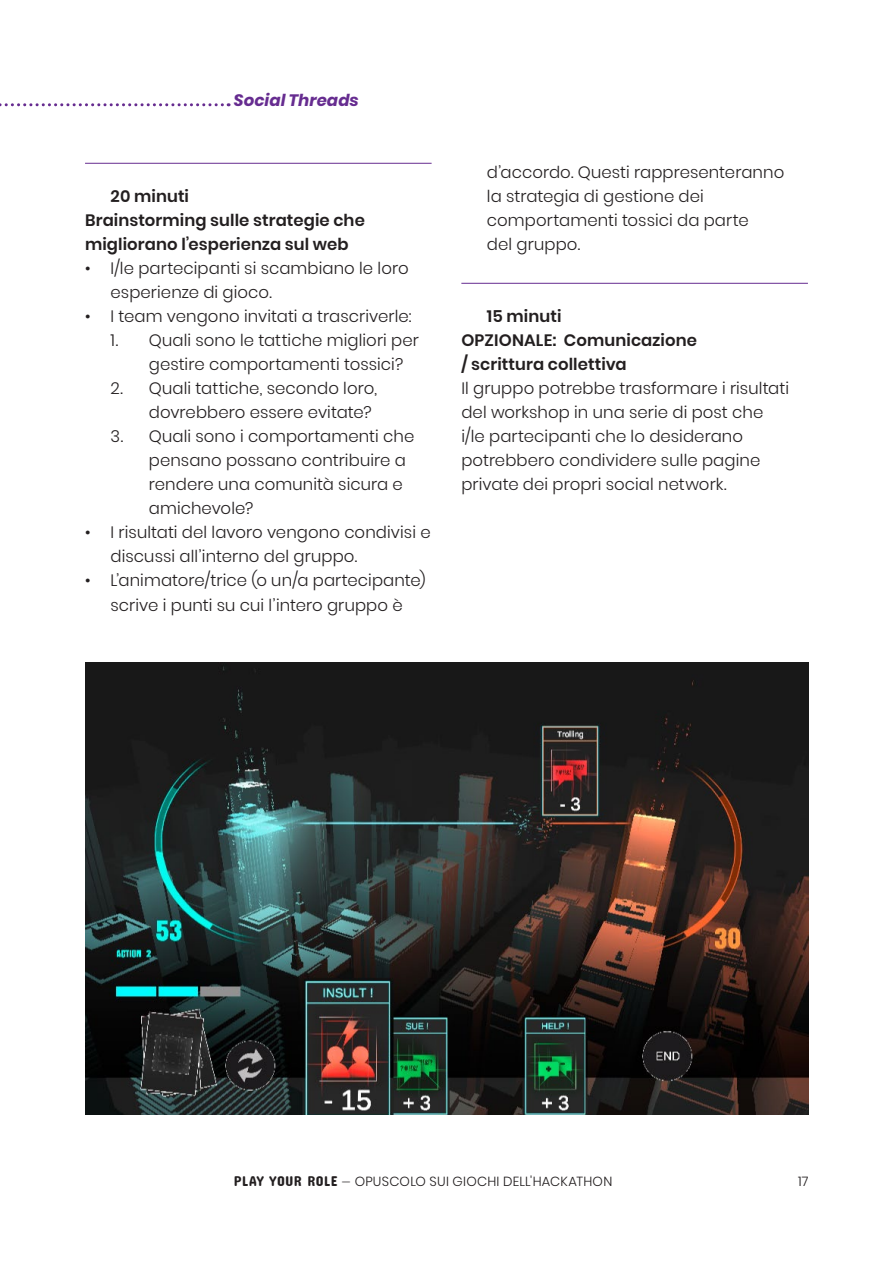
<style>
.page{position:relative;width:893px;height:1263px;background:#fff}
.page>*{position:absolute;margin:0;border:0;box-sizing:border-box;transform-origin:0 0}
.t1{font:300 16.5px/24px "Poppins";letter-spacing:.005em;color:#231f20}
.t2{font:600 16.5px/24px "Poppins";letter-spacing:.005em;color:#231f20}
.t3{font:italic 700 16.5px "Poppins";letter-spacing:.005em;color:#662c90}
.t4{font:300 13.2px "Poppins";letter-spacing:.02em;color:#231f20}
.s1{font-family:"Concert One";font-weight:400;font-size:14.25px}
.s2{font-family:"HK Grotesk";font-weight:400}
</style>
<div class="page">
<svg style="left:0;top:103px;width:229px;height:3px"></svg>
<img style="left:85px;top:662px;width:724px;height:452px">
<hr style="left:85px;top:163px;width:347px;height:1px;background:#662c90">
<hr style="left:461px;top:283px;width:347px;height:1px;background:#662c90">
<p class="t3" style="left:234px;top:91px;width:126px">Social Threads</p>
<p class="t2" style="left:85px;top:185px;width:281px;text-indent:26px">20 minuti<br>Brainstorming sulle strategie che migliorano l’esperienza sul web</p>
<p class="t1" style="left:111px;top:257px;width:300px;text-indent:-26px">• I/le partecipanti si scambiano le loro esperienze di gioco.</p>
<p class="t1" style="left:85px;top:305px;width:328px">• I team vengono invitati a trascriverle:</p>
<p class="t1" style="left:149px;top:329px;width:272px;text-indent:-38px">1. Quali sono le tattiche migliori per gestire comportamenti tossici?</p>
<p class="t1" style="left:149px;top:377px;width:230px;text-indent:-38px">2. Quali tattiche, secondo loro, dovrebbero essere evitate?</p>
<p class="t1" style="left:149px;top:425px;width:267px;text-indent:-38px">3. Quali sono i comportamenti che pensano possano contribuire a rendere una comunità sicura e amichevole?</p>
<p class="t1" style="left:111px;top:521px;width:322px;text-indent:-26px">• I risultati del lavoro vengono condivisi e discussi all’interno del gruppo.</p>
<p class="t1" style="left:85px;top:569px;width:342px;text-align:center">• L’animatore/trice (o un/a partecipante) scrive i punti su cui l’intero gruppo è</p>
<p class="t1" style="left:487px;top:161px;width:299px">d’accordo. Questi rappresenteranno la strategia di gestione dei comportamenti tossici da parte<br>del gruppo.</p>
<p class="t2" style="left:461px;top:305px;width:237px;text-indent:26px">15 minuti<br>OPZIONALE: Comunicazione / scrittura collettiva</p>
<p class="t1" style="left:461px;top:377px;width:329px">Il gruppo potrebbe trasformare i risultati del workshop in una serie di post che i/le partecipanti che lo desiderano potrebbero condividere sulle pagine private dei propri social network.</p>
<p class="t4" style="left:234px;top:1174px;width:380px"><span class="s1">PLAY YOUR ROLE</span> <span class="s2">―</span> Opuscolo sui giochi dell'Hackathon</p>
<p class="t4" style="left:798px;top:1174px;width:12px">17</p>
</div>
